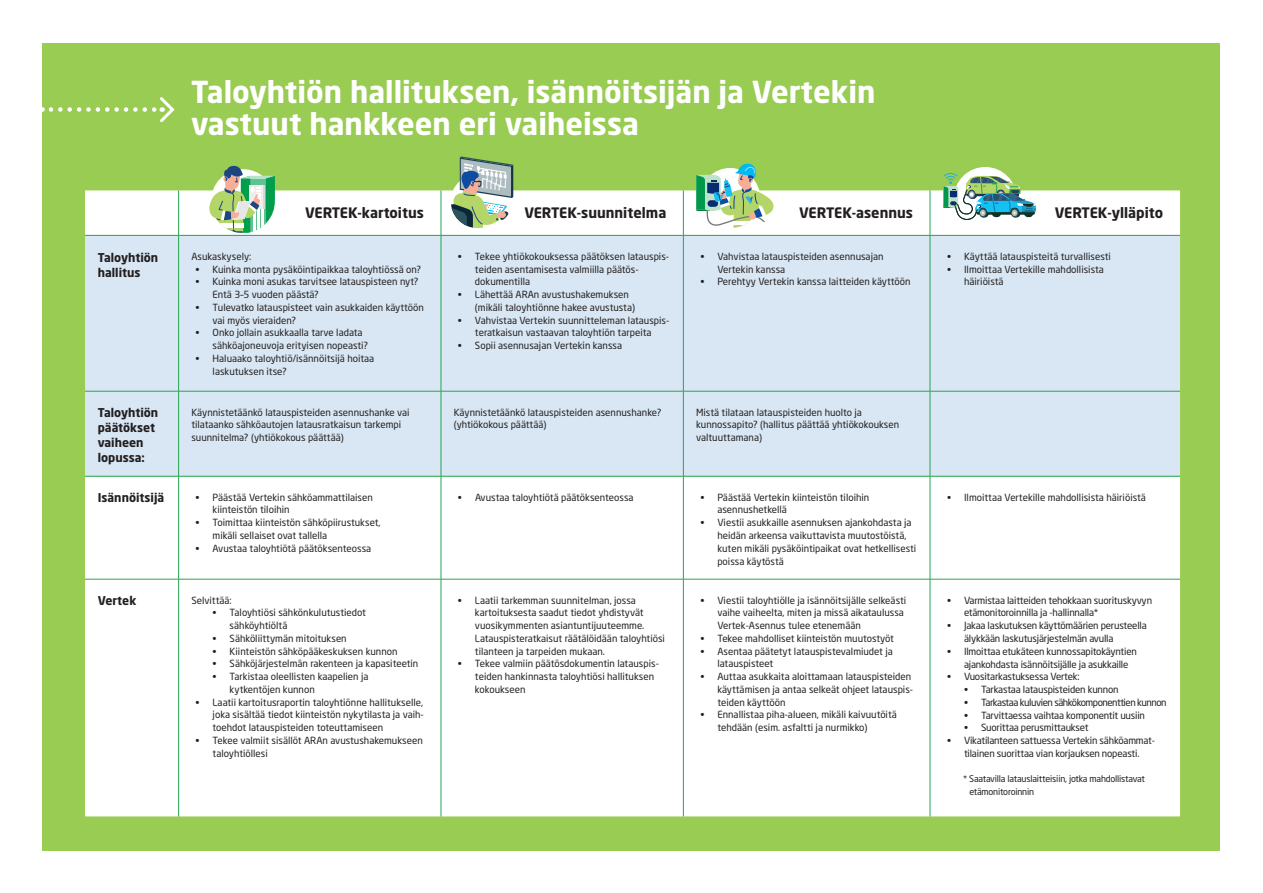
<style>
.page{position:relative;width:1263px;height:893px;background:#fff}
.page>*{position:absolute;margin:0;border:0;box-sizing:border-box;transform-origin:0 0}
.t1{font:700 30px/31.5px "Neo Sans Std";color:#fff}
.t2{font:700 14.25px "Neo Sans Std";color:#231f20}
.t3{font:700 12px/15px "Neo Sans Std";color:#231f20}
.t4{font:9.75px/12.8px "Neo Sans Std";color:#231f20}
.t5{font:9.75px/12.8px "Neo Sans Std";letter-spacing:-.02em;color:#231f20}
.t6{font:9.75px "Neo Sans Std";letter-spacing:-.05em;color:#231f20}
.t7{font:9px/12.8px "Neo Sans Std";letter-spacing:-.02em;color:#231f20}
</style>
<div class="page">
<div style="left:43px;top:43px;width:1177px;height:807px;background:#99cc52"></div>
<div style="left:85px;top:190px;width:1095px;height:626px;background:#fff"></div>
<div style="left:85px;top:236px;width:1095px;height:240px;background:#d8e7f3"></div>
<hr style="left:178px;top:190px;width:1px;height:45px;background:#28a450">
<hr style="left:441px;top:190px;width:1px;height:45px;background:#28a450">
<hr style="left:683px;top:190px;width:1px;height:45px;background:#28a450">
<hr style="left:930px;top:190px;width:1px;height:45px;background:#28a450">
<hr style="left:85px;top:235px;width:94px;height:1px;background:#28a450">
<hr style="left:179px;top:235px;width:262px;height:1px;background:#28a450">
<hr style="left:178px;top:236px;width:1px;height:155px;background:#28a450">
<hr style="left:441px;top:235px;width:242px;height:1px;background:#28a450">
<hr style="left:441px;top:236px;width:1px;height:155px;background:#28a450">
<hr style="left:683px;top:235px;width:247px;height:1px;background:#28a450">
<hr style="left:683px;top:236px;width:1px;height:155px;background:#28a450">
<hr style="left:930px;top:235px;width:250px;height:1px;background:#28a450">
<hr style="left:930px;top:236px;width:1px;height:155px;background:#28a450">
<hr style="left:85px;top:391px;width:94px;height:1px;background:#28a450">
<hr style="left:179px;top:391px;width:262px;height:1px;background:#28a450">
<hr style="left:178px;top:391px;width:1px;height:85px;background:#28a450">
<hr style="left:441px;top:391px;width:242px;height:1px;background:#28a450">
<hr style="left:441px;top:391px;width:1px;height:85px;background:#28a450">
<hr style="left:683px;top:391px;width:247px;height:1px;background:#28a450">
<hr style="left:683px;top:391px;width:1px;height:85px;background:#28a450">
<hr style="left:930px;top:391px;width:250px;height:1px;background:#28a450">
<hr style="left:930px;top:391px;width:1px;height:85px;background:#28a450">
<hr style="left:85px;top:476px;width:94px;height:1px;background:#28a450">
<hr style="left:179px;top:476px;width:262px;height:1px;background:#28a450">
<hr style="left:178px;top:476px;width:1px;height:103px;background:#28a450">
<hr style="left:441px;top:476px;width:242px;height:1px;background:#28a450">
<hr style="left:441px;top:476px;width:1px;height:103px;background:#28a450">
<hr style="left:683px;top:476px;width:247px;height:1px;background:#28a450">
<hr style="left:683px;top:476px;width:1px;height:103px;background:#28a450">
<hr style="left:930px;top:476px;width:250px;height:1px;background:#28a450">
<hr style="left:930px;top:476px;width:1px;height:103px;background:#28a450">
<hr style="left:85px;top:579px;width:94px;height:1px;background:#28a450">
<hr style="left:179px;top:579px;width:262px;height:1px;background:#28a450">
<hr style="left:178px;top:579px;width:1px;height:237px;background:#28a450">
<hr style="left:441px;top:579px;width:242px;height:1px;background:#28a450">
<hr style="left:441px;top:579px;width:1px;height:237px;background:#28a450">
<hr style="left:683px;top:579px;width:247px;height:1px;background:#28a450">
<hr style="left:683px;top:579px;width:1px;height:237px;background:#28a450">
<hr style="left:930px;top:579px;width:250px;height:1px;background:#28a450">
<hr style="left:930px;top:579px;width:1px;height:237px;background:#28a450">
<svg style="left:696px;top:163px;width:78px;height:65px"></svg>
<svg style="left:451px;top:156px;width:62px;height:72px;background:#a5bba2"></svg>
<div style="left:954px;top:167px;width:63px;height:63px;background:#fff;border-radius:50%"></div>
<img style="left:943px;top:173px;width:93px;height:47px">
<svg style="left:42px;top:94px;width:133px;height:31px"></svg>
<svg style="left:208px;top:166px;width:67px;height:67px;background:#a4cb9e"></svg>
<h1 class="t1" style="left:191px;top:76px;width:686px">Taloyhtiön hallituksen, isännöitsijän ja Vertekin vastuut hankkeen eri vaiheissa</h1>
<h2 class="t2" style="left:305px;top:204px;width:120px">VERTEK-kartoitus</h2>
<h2 class="t2" style="left:524px;top:204px;width:143px">VERTEK-suunnitelma</h2>
<h2 class="t2" style="left:799px;top:204px;width:115px">VERTEK-asennus</h2>
<h2 class="t2" style="left:1055px;top:204px;width:110px">VERTEK-ylläpito</h2>
<p class="t3" style="left:98px;top:249px;width:62px">Taloyhtiön hallitus</p>
<p class="t4" style="left:191px;top:250px;width:62px">Asukaskysely:</p>
<p class="t4" style="left:196px;top:262px;width:227px">• Kuinka monta pysäköintipaikkaa taloyhtiössä on?</p>
<p class="t4" style="left:213px;top:275px;width:207px;text-indent:-17px">• Kuinka moni asukas tarvitsee latauspisteen nyt?<br>Entä 3–5 vuoden päästä?</p>
<p class="t4" style="left:213px;top:301px;width:213px;text-indent:-17px">• Tulevatko latauspisteet vain asukkaiden käyttöön vai myös vieraiden?</p>
<p class="t4" style="left:213px;top:326px;width:157px;text-indent:-17px">• Onko jollain asukkaalla tarve ladata sähköajoneuvoja erityisen nopeasti?</p>
<p class="t4" style="left:213px;top:352px;width:163px;text-indent:-17px">• Haluaako taloyhtiö/isännöitsijä hoitaa laskutuksen itse?</p>
<p class="t4" style="left:475px;top:250px;width:196px;text-indent:-17px">• Tekee yhtiökokouksessa päätöksen latauspis&shy;teiden asentamisesta valmiilla päätös&shy;dokumentilla</p>
<p class="t4" style="left:475px;top:288px;width:162px;text-indent:-17px">• Lähettää ARAn avustushakemuksen (mikäli taloyhtiönne hakee avustusta)</p>
<p class="t4" style="left:458px;top:314px;width:213px;text-align:center">• Vahvistaa Vertekin suunnitteleman latauspis&shy;teratkaisun vastaavan taloyhtiön tarpeita</p>
<p class="t4" style="left:458px;top:339px;width:166px">• Sopii asennusajan Vertekin kanssa</p>
<p class="t4" style="left:717px;top:250px;width:168px;text-indent:-17px">• Vahvistaa latauspisteiden asennusajan<br>Vertekin kanssa</p>
<p class="t4" style="left:700px;top:275px;width:212px">• Perehtyy Vertekin kanssa laitteiden käyttöön</p>
<p class="t3" style="left:98px;top:405px;width:62px">Taloyhtiön päätökset vaiheen lopussa:</p>
<p class="t4" style="left:191px;top:406px;width:220px">Käynnistetäänkö latauspisteiden asennushanke vai tilataanko sähköautojen latausratkaisun tarkempi suunnitelma? (yhtiökokous päättää)</p>
<p class="t4" style="left:454px;top:406px;width:209px">Käynnistetäänkö latauspisteiden asennushanke? (yhtiökokous päättää)</p>
<p class="t4" style="left:696px;top:406px;width:205px">Mistä tilataan latauspisteiden huolto ja kunnossapito? (hallitus päättää yhtiökokouksen valtuuttamana)</p>
<p class="t3" style="left:98px;top:490px;width:68px">Isännöitsijä</p>
<p class="t4" style="left:213px;top:491px;width:162px;text-indent:-17px">• Päästää Vertekin sähköammattilaisen kiinteistön tiloihin</p>
<p class="t4" style="left:213px;top:516px;width:169px;text-indent:-17px">• Toimittaa kiinteistön sähköpiirustukset, mikäli sellaiset ovat tallella</p>
<p class="t4" style="left:196px;top:542px;width:177px">• Avustaa taloyhtiötä päätöksenteossa</p>
<p class="t4" style="left:458px;top:491px;width:177px">• Avustaa taloyhtiötä päätöksenteossa</p>
<p class="t4" style="left:717px;top:491px;width:154px;text-indent:-17px">• Päästää Vertekin kiinteistön tiloihin asennushetkellä</p>
<p class="t4" style="left:717px;top:516px;width:200px;text-indent:-17px">• Viestii asukkaille asennuksen ajankohdasta ja heidän arkeensa vaikuttavista muutostöistä, kuten mikäli pysäköintipaikat ovat hetkellisesti poissa käytöstä</p>
<p class="t3" style="left:98px;top:593px;width:40px">Vertek</p>
<p class="t4" style="left:191px;top:593px;width:42px">Selvittää:</p>
<p class="t4" style="left:230px;top:606px;width:138px;text-indent:-17px">• Taloyhtiösi sähkönkulutustiedot sähköyhtiöltä</p>
<p class="t4" style="left:213px;top:632px;width:136px">• Sähköliittymän mitoituksen</p>
<p class="t4" style="left:213px;top:644px;width:186px">• Kiinteistön sähköpääkeskuksen kunnon</p>
<p class="t4" style="left:213px;top:657px;width:207px">• Sähköjärjestelmän rakenteen ja kapasiteetin</p>
<p class="t4" style="left:230px;top:670px;width:140px;text-indent:-17px">• Tarkistaa oleellisten kaapelien ja kytkentöjen kunnon</p>
<p class="t4" style="left:213px;top:696px;width:213px;text-align:justify;text-indent:-17px">• Laatii kartoitusraportin taloyhtiönne hallitukselle, joka sisältää tiedot kiinteistön nykytilasta ja vaih&shy;toehdot latauspisteiden toteuttamiseen</p>
<p class="t4" style="left:213px;top:734px;width:212px;text-indent:-17px">• Tekee valmiit sisällöt ARAn avustushakemukseen taloyhtiöllesi</p>
<p class="t4" style="left:475px;top:594px;width:192px;text-indent:-17px">• Laatii tarkemman suunnitelman, jossa kartoituksesta saadut tiedot yhdistyvät vuosikymmenten asiantuntijuuteemme.<br>Latauspisteratkaisut räätälöidään taloyhtiösi tilanteen ja tarpeiden mukaan.</p>
<p class="t4" style="left:475px;top:657px;width:185px;text-indent:-17px">• Tekee valmiin päätösdokumentin latauspis&shy;teiden hankinnasta taloyhtiösi hallituksen kokoukseen</p>
<p class="t4" style="left:717px;top:594px;width:190px;text-indent:-17px">• Viestii taloyhtiölle ja isännöitsijälle selkeästi vaihe vaiheelta, miten ja missä aikataulussa<br>Vertek-Asennus tulee etenemään</p>
<p class="t4" style="left:700px;top:632px;width:195px">• Tekee mahdolliset kiinteistön muutostyöt</p>
<p class="t4" style="left:717px;top:645px;width:177px;text-indent:-17px">• Asentaa päätetyt latauspistevalmiudet ja latauspisteet</p>
<p class="t4" style="left:717px;top:670px;width:197px;text-indent:-17px">• Auttaa asukkaita aloittamaan latauspisteiden käyttämisen ja antaa selkeät ohjeet latauspis&shy;teiden käyttöön</p>
<p class="t4" style="left:717px;top:708px;width:181px;text-indent:-17px">• Ennallistaa piha-alueen, mikäli kaivuutöitä tehdään (esim. asfaltti ja nurmikko)</p>
<p class="t4" style="left:947px;top:250px;width:165px">• Käyttää latauspisteitä turvallisesti</p>
<p class="t4" style="left:964px;top:263px;width:141px;text-indent:-17px">• Ilmoittaa Vertekille mahdollisista häiriöistä</p>
<p class="t4" style="left:947px;top:491px;width:200px">• Ilmoittaa Vertekille mahdollisista häiriöistä</p>
<p class="t5" style="left:964px;top:594px;width:190px;text-indent:-17px">• Varmistaa laitteiden tehokkaan suorituskyvyn etämonitoroinnilla ja -hallinnalla*</p>
<p class="t5" style="left:964px;top:619px;width:184px;text-indent:-17px">• Jakaa laskutuksen käyttömäärien perusteella älykkään laskutusjärjestelmän avulla</p>
<p class="t5" style="left:964px;top:645px;width:174px;text-indent:-17px">• Ilmoittaa etukäteen kunnossapitokäyntien ajankohdasta isännöitsijälle ja asukkaille</p>
<p class="t5" style="left:947px;top:670px;width:134px">• Vuositarkastuksessa Vertek:</p>
<p class="t5" style="left:964px;top:683px;width:156px">• Tarkastaa latauspisteiden kunnon</p>
<p class="t6" style="left:964px;top:696px;width:204px">• Tarkastaa kuluvien sähkökomponenttien kunnon</p>
<p class="t5" style="left:964px;top:708px;width:183px">• Tarvittaessa vaihtaa komponentit uusiin</p>
<p class="t5" style="left:964px;top:721px;width:126px">• Suorittaa perusmittaukset</p>
<p class="t5" style="left:947px;top:734px;width:209px;text-align:center">• Vikatilanteen sattuessa Vertekin sähköammat&shy;tilainen suorittaa vian korjauksen nopeasti.</p>
<p class="t7" style="left:969px;top:772px;width:177px;text-indent:-6px">* Saatavilla latauslaitteisiin, jotka mahdollistavat etämonitoroinnin</p>
</div>
